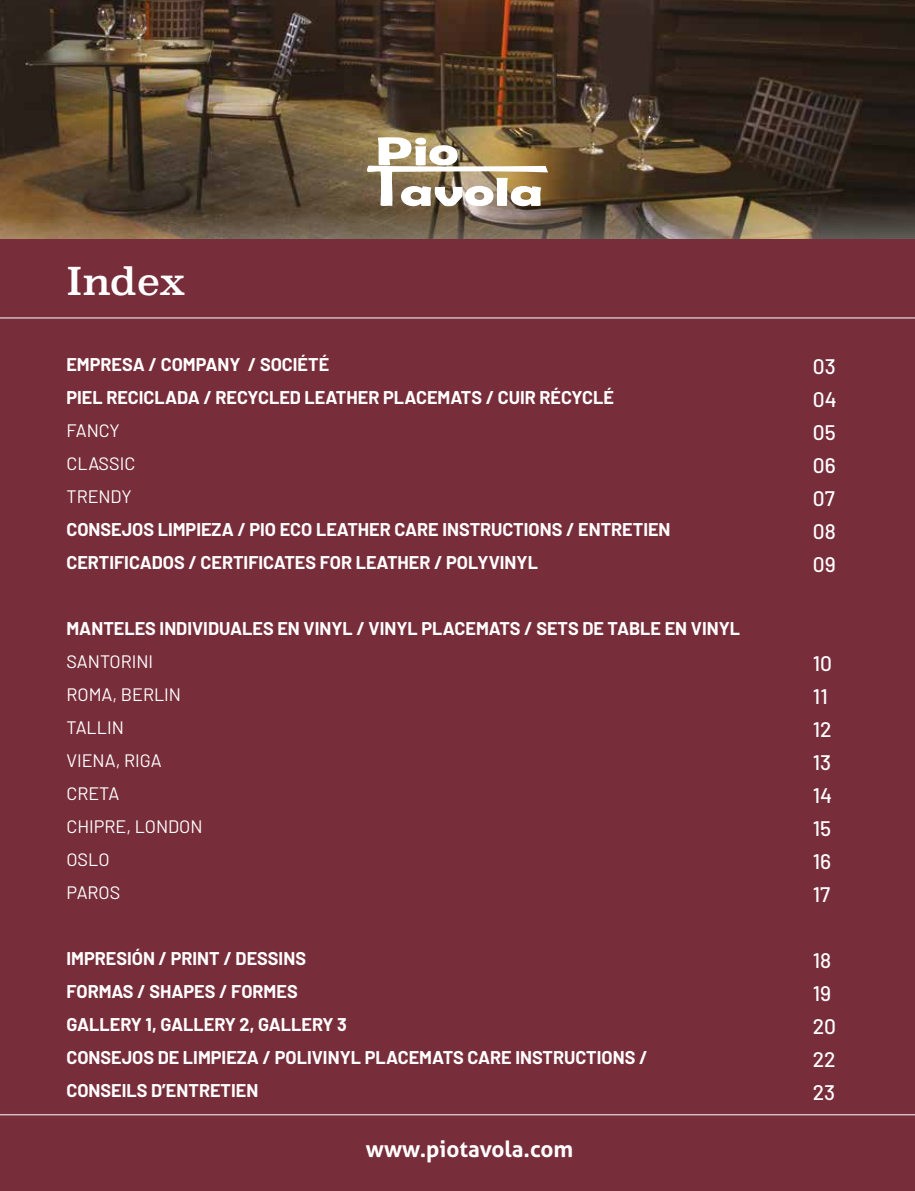
<style>
.page{position:relative;width:915px;height:1191px;background:#fff}
.page>*{position:absolute;margin:0;border:0;box-sizing:border-box;transform-origin:0 0}
.t1{font:37.5px "Superclarendon";letter-spacing:-.01em;color:#fff}
.t2{font:700 22.5px "Aller";color:#fff}
.t3{font:500 21px/33px "Barlow";color:#fff}
.t4{font:700 18px/33px "Barlow";color:#fff}
.t5{font:18px/33px "Barlow";color:#fff}
</style>
<div class="page">
<img style="left:0;top:0;width:914px;height:239px">
<div style="left:0;top:239px;width:914px;height:952px;background:#782d3a"></div>
<hr style="left:0;top:317px;width:914px;height:1px;background:#fff">
<hr style="left:0;top:1114px;width:914px;height:1px;background:#fff">
<img style="left:366px;top:135px;width:181px;height:74px">
<h1 class="t1" style="left:66px;top:256px;width:121px">Index</h1>
<p class="t4" style="left:66px;top:346px;width:548px">EMPRESA / COMPANY / SOCIÉTÉ<br>PIEL RECICLADA / RECYCLED LEATHER PLACEMATS / CUIR RÉCYCLÉ</p>
<p class="t5" style="left:66px;top:412px;width:70px">FANCY<br>CLASSIC<br>TRENDY</p>
<p class="t4" style="left:66px;top:511px;width:605px">CONSEJOS LIMPIEZA / PIO ECO LEATHER CARE INSTRUCTIONS / ENTRETIEN<br>CERTIFICADOS / CERTIFICATES FOR LEATHER / POLYVINYL</p>
<p class="t4" style="left:66px;top:610px;width:675px">MANTELES INDIVIDUALES EN VINYL / VINYL PLACEMATS / SETS DE TABLE EN VINYL</p>
<p class="t5" style="left:66px;top:643px;width:138px">SANTORINI<br>ROMA, BERLIN<br>TALLIN<br>VIENA, RIGA<br>CRETA<br>CHIPRE, LONDON<br>OSLO<br>PAROS</p>
<p class="t4" style="left:66px;top:940px;width:582px">IMPRESIÓN / PRINT / DESSINS<br>FORMAS / SHAPES / FORMES<br>GALLERY 1, GALLERY 2, GALLERY 3<br>CONSEJOS DE LIMPIEZA / POLIVINYL PLACEMATS CARE INSTRUCTIONS / CONSEILS D’ENTRETIEN</p>
<p class="t2" style="left:366px;top:1135px;width:209px">www.piotavola.com</p>
<p class="t3" style="left:812px;top:348px;width:25px;text-align:justify">03<br>04<br>05<br>06<br>07<br>08<br>09</p>
<p class="t3" style="left:812px;top:645px;width:21px">10<br>11<br>12<br>13<br>14<br>15<br>16<br>17</p>
<p class="t3" style="left:812px;top:942px;width:25px">18<br>19<br>20<br>22<br>23</p>
</div>
